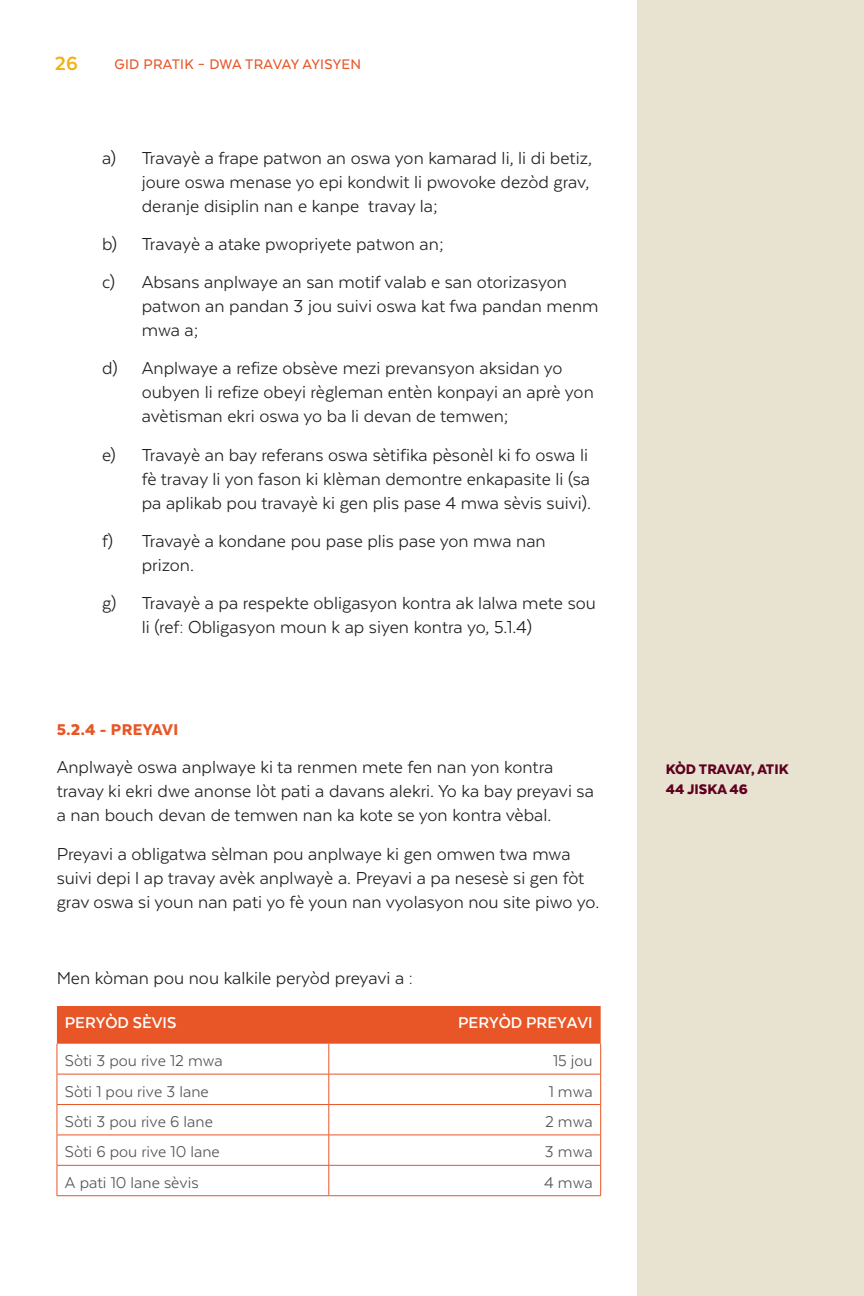
<style>
.page{position:relative;width:864px;height:1296px;background:#fff}
.page>*{position:absolute;margin:0;border:0;box-sizing:border-box;transform-origin:0 0}
.t1{font:700 22px "Texta";color:#f3b113}
.t2{font:20px/24px "Texta";color:#231f20}
.t3{font:18px "Texta";color:#555455}
.t4{font:700 18px "Texta";color:#fff}
.t5{font:900 18px "Texta";letter-spacing:.02em;color:#e85627}
.t6{font:500 16px "Texta";letter-spacing:.02em;color:#e85627}
.t7{font:900 16px/19.2px "Texta";color:#5f0020}
</style>
<div class="page">
<div style="left:637px;top:0;width:227px;height:1296px;background:#e7e3d0"></div>
<div style="left:57px;top:1006px;width:544px;height:38px;background:#e85627"></div>
<hr style="left:57px;top:1044px;width:1px;height:30px;background:#e85627">
<hr style="left:328px;top:1044px;width:1px;height:30px;background:#e85627">
<hr style="left:600px;top:1044px;width:1px;height:30px;background:#e85627">
<hr style="left:57px;top:1074px;width:272px;height:1px;background:#e85627">
<hr style="left:57px;top:1074px;width:1px;height:30px;background:#e85627">
<hr style="left:329px;top:1074px;width:272px;height:1px;background:#e85627">
<hr style="left:328px;top:1074px;width:1px;height:30px;background:#e85627">
<hr style="left:600px;top:1074px;width:1px;height:30px;background:#e85627">
<hr style="left:57px;top:1104px;width:272px;height:1px;background:#e85627">
<hr style="left:57px;top:1105px;width:1px;height:30px;background:#e85627">
<hr style="left:329px;top:1104px;width:272px;height:1px;background:#e85627">
<hr style="left:328px;top:1105px;width:1px;height:30px;background:#e85627">
<hr style="left:600px;top:1105px;width:1px;height:30px;background:#e85627">
<hr style="left:57px;top:1135px;width:272px;height:1px;background:#e85627">
<hr style="left:57px;top:1135px;width:1px;height:30px;background:#e85627">
<hr style="left:329px;top:1135px;width:272px;height:1px;background:#e85627">
<hr style="left:328px;top:1135px;width:1px;height:30px;background:#e85627">
<hr style="left:600px;top:1135px;width:1px;height:30px;background:#e85627">
<hr style="left:57px;top:1165px;width:272px;height:1px;background:#e85627">
<svg style="left:57px;top:1166px;width:1px;height:29px"></svg>
<hr style="left:329px;top:1165px;width:272px;height:1px;background:#e85627">
<svg style="left:328px;top:1166px;width:1px;height:29px"></svg>
<svg style="left:600px;top:1166px;width:1px;height:29px"></svg>
<hr style="left:57px;top:1195px;width:272px;height:1px;background:#e85627">
<hr style="left:329px;top:1195px;width:272px;height:1px;background:#e85627">
<p class="t1" style="left:55px;top:52px;width:24px">26</p>
<p class="t6" style="left:115px;top:56px;width:248px">Gid Pratik – DWA TRAVAY AYI SYEN</p>
<p class="t2" style="left:142px;top:146px;width:452px;text-indent:-40px">a) Travayè a frape patwon an oswa yon kamarad li, li di betiz, joure oswa menase yo epi kondwit li pwovoke dezòd grav, deranje disiplin nan e kanpe travay la;</p>
<p class="t2" style="left:102px;top:225px;width:466px;line-height:38.2px">b) Travayè a atake pwopriyete patwon an;<br>c) Absans anplwaye an san motif valab e san otorizasyon</p>
<p class="t2" style="left:142px;top:294px;width:458px">patwon an pandan 3 jou suivi oswa kat fwa pandan menm mwa a;</p>
<p class="t2" style="left:142px;top:356px;width:454px;text-indent:-40px">d) Anplwaye a refize obsève mezi prevansyon aksidan yo oubyen li refize obeyi règleman entèn konpayi an aprè yon avètisman ekri oswa yo ba li devan de temwen;</p>
<p class="t2" style="left:142px;top:442px;width:451px;text-indent:-40px">e) Travayè an bay referans oswa sètifika pèsonèl ki fo oswa li fè travay li yon fason ki klèman demontre enkapasite li (sa pa aplikab pou travayè ki gen plis pase 4 mwa sèvis suivi).</p>
<p class="t2" style="left:142px;top:529px;width:406px;text-indent:-40px">f) Travayè a kondane pou pase plis pase yon mwa nan prizon.</p>
<p class="t2" style="left:142px;top:591px;width:456px;text-indent:-40px">g) Travayè a pa respekte obligasyon kontra ak lalwa mete sou li (ref: Obligasyon moun k ap siyen kontra yo, 5.1.4)</p>
<p class="t5" style="left:57px;top:720px;width:123px">5.2.4 - PREYAVI</p>
<p class="t2" style="left:57px;top:755px;width:539px">Anplwayè oswa anplwaye ki ta renmen mete fen nan yon kontra travay ki ekri dwe anonse lòt pati a davans alekri. Yo ka bay preyavi sa a nan bouch devan de temwen nan ka kote se yon kontra vèbal.</p>
<p class="t2" style="left:57px;top:841px;width:544px">Preyavi a obligatwa sèlman pou anplwaye ki gen omwen twa mwa suivi depi l ap travay avèk anplwayè a. Preyavi a pa nesesè si gen fòt grav oswa si youn nan pati yo fè youn nan vyolasyon nou site piwo yo.</p>
<p class="t2" style="left:57px;top:966px;width:358px">Men kòman pou nou kalkile peryòd preyavi a :</p>
<p class="t4" style="left:65px;top:1014px;width:105px">PERYÒD SÈVIS</p>
<p class="t4" style="left:458px;top:1014px;width:133px">PERYÒD PREYAVI</p>
<p class="t3" style="left:65px;top:1052px;width:159px">Sòti 3 pou rive 12 mwa</p>
<p class="t3" style="left:553px;top:1052px;width:41px">15 jou</p>
<p class="t3" style="left:65px;top:1082px;width:145px">Sòti 1 pou rive 3 lane</p>
<p class="t3" style="left:549px;top:1082px;width:45px">1 mwa</p>
<p class="t3" style="left:65px;top:1112px;width:150px">Sòti 3 pou rive 6 lane</p>
<p class="t3" style="left:545px;top:1112px;width:49px">2 mwa</p>
<p class="t3" style="left:65px;top:1143px;width:156px">Sòti 6 pou rive 10 lane</p>
<p class="t3" style="left:545px;top:1143px;width:49px">3 mwa</p>
<p class="t3" style="left:65px;top:1173px;width:135px">A pati 10 lane sèvis</p>
<p class="t3" style="left:544px;top:1173px;width:50px">4 mwa</p>
<p class="t7" style="left:666px;top:760px;width:124px">KÒD TRAVAY, ATIK<br>44 JISKA 46</p>
</div>
